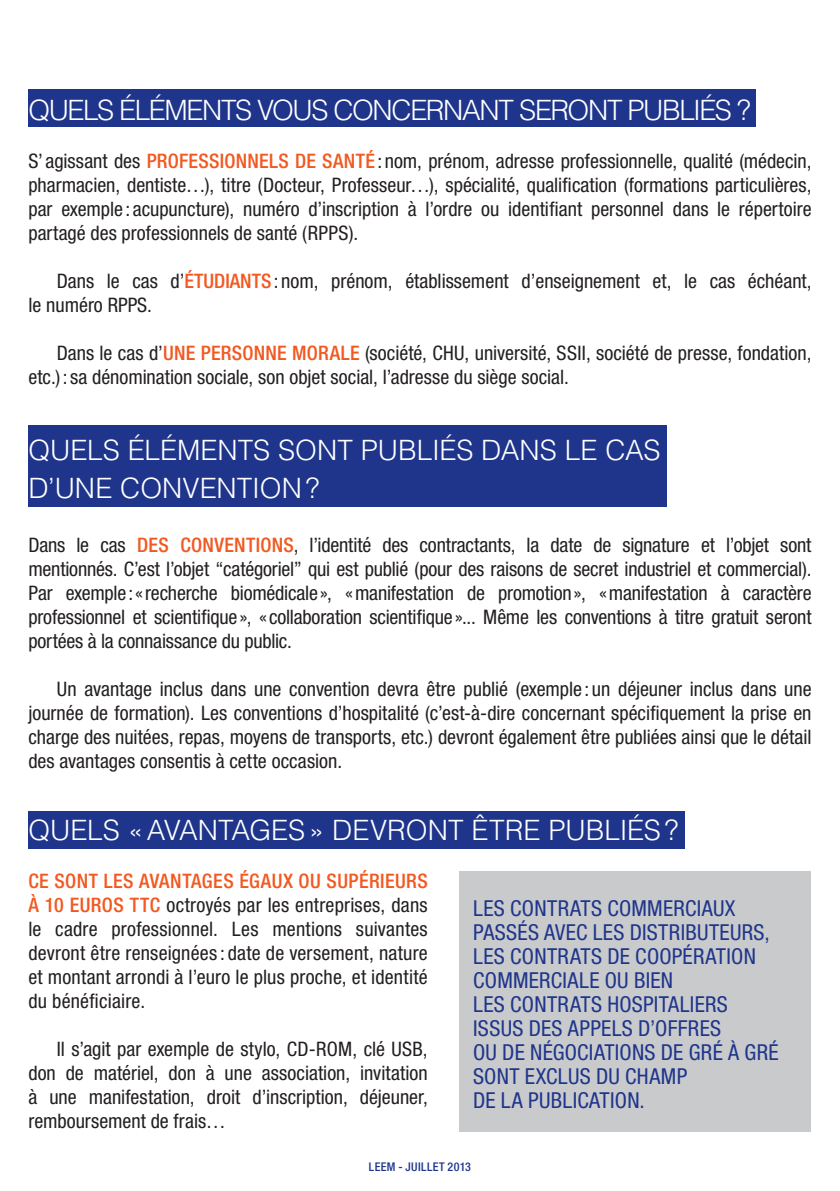
<style>
.page{position:relative;width:840px;height:1191px;background:#fff}
.page>*{position:absolute;margin:0;border:0;box-sizing:border-box;transform-origin:0 0}
.t1{font:300 28px/38px "Helvetica";letter-spacing:-.01em;color:#fff}
.t2{font:300 28px "Helvetica";letter-spacing:-.055em;color:#fff}
.t3{font:condensed 22px/24px "Helvetica Neue LT Std";letter-spacing:.015em;color:#1e358b}
.t4{font:condensed 20px/24px "Helvetica Neue LT Std";color:#231f20;text-align:justify}
.t5{font:500 condensed 20px/24px "Helvetica Neue LT Std";letter-spacing:.02em;color:#f15921}
.t6{font:500 condensed 12px "Helvetica Neue LT Std";letter-spacing:.03em;color:#1e358b}
.s1{font-weight:500;color:#f15921}
</style>
<div class="page">
<div style="left:28px;top:89px;width:727px;height:38px;background:#1e358b"></div>
<div style="left:28px;top:810px;width:657px;height:38px;background:#1e358b"></div>
<div style="left:28px;top:425px;width:638px;height:82px;background:#1e358b"></div>
<div style="left:458px;top:870px;width:352px;height:261px;background:#c9cacc"></div>
<h1 class="t2" style="left:28px;top:93px;width:247px">QUELS ÉLÉMENTS VOUS</h1>
<h1 class="t1" style="left:333px;top:90px;width:19px">CONCERNANT</h1>
<h1 class="t2" style="left:519px;top:93px;width:233px">SERONT PUBLIÉS ?</h1>
<p class="t4" style="left:28px;top:149px;width:130px">S’ agissant des <span class="s1">PROFESSIONNE</span></p>
<p class="t5" style="left:269px;top:149px;width:65px">LSDE SANT</p>
<p class="t4" style="left:28px;top:149px;width:784px;text-indent:337px"><span class="s1">É</span> : nom, prénom, adresse professionnelle, qualité (médecin, pharmacien, dentiste…), titre (Docteur, Professeur…), spécialité, qualification (formations particulières, par exemple : acupuncture), numéro d’inscription à l’ordre ou identifiant personnel dans le répertoire partagé des professionnels de santé (RPPS).</p>
<p class="t4" style="left:28px;top:269px;width:784px;text-indent:28px">Dans le cas d’<span class="s1">ÉTUDIANTS</span>: nom, prénom, établissement d’enseignement et, le cas échéant, le numéro RPPS.</p>
<p class="t4" style="left:28px;top:341px;width:784px;text-indent:28px">Dans le cas d’<span class="s1">UNE PERSONNE MORALE</span> (société, CHU, université, SSII, société de presse, fondation, etc.) : sa dénomination sociale, son objet social, l’adresse du siège social.</p>
<h1 class="t1" style="left:28px;top:430px;width:633px;text-indent:99px">ÉLÉMENTS SONT PUBLIÉS DANS LE CAS<br>D’UNE CONVENTION?</h1>
<p class="t4" style="left:28px;top:533px;width:784px">Dans le cas <span class="s1">DES CONVENTIONS</span>, l’identité des contractants, la date de signature et l’objet sont mentionnés. C’est l’objet “catégoriel” qui est publié (pour des raisons de secret industriel et commercial).<br>Par exemple:«recherche biomédicale», «manifestation de promotion», «manifestation à caractère professionnel et scientifique», «collaboration scientifique»... Même les conventions à titre gratuit seront portées à la connaissance du public.</p>
<p class="t4" style="left:28px;top:677px;width:784px;text-indent:28px">Un avantage inclus dans une convention devra être publié (exemple : un déjeuner inclus dans une journée de formation). Les conventions d’hospitalité (c’est-à-dire concernant spécifiquement la prise en charge des nuitées, repas, moyens de transports, etc.) devront également être publiées ainsi que le détail des avantages consentis à cette occasion.</p>
<h1 class="t1" style="left:28px;top:430px;width:19px">QUELS</h1>
<h1 class="t1" style="left:28px;top:810px;width:651px">QUELS « AVANTAGES» DEVRONT ÊTRE PUBLIÉS?</h1>
<p class="t5" style="left:28px;top:869px;width:401px">CE SONT LES AVANTAGES ÉGAUX OU SUPÉRIEURS<br>À 10 EUROS TTC</p>
<p class="t4" style="left:28px;top:893px;width:400px;text-indent:138px">octroyés par les entreprises, dans le cadre professionnel. Les mentions suivantes devront être renseignées : date de versement, nature et montant arrondi à l’euro le plus proche, et identité du bénéficiaire.</p>
<p class="t4" style="left:28px;top:1037px;width:400px;text-indent:28px">Il s’agit par exemple de stylo, CD -ROM , clé USB, don de matériel, don à une association, invitation à une manifestation, droit d’inscription, déjeuner, remboursement de frais…</p>
<p class="t3" style="left:473px;top:896px;width:307px">Les contrats commerciaux passés avec les distributeurs, les contrats de coopération commerciale ou bien<br>les contrats hospitali ers issus des appels d’offres<br>ou de négociations de gré à gré sont exclus du champ<br>de la publication.</p>
<p class="t6" style="left:369px;top:1159px;width:14px">LEEM</p>
<p class="t6" style="left:398px;top:1159px;width:74px">- JUILLET 2013</p>
</div>
